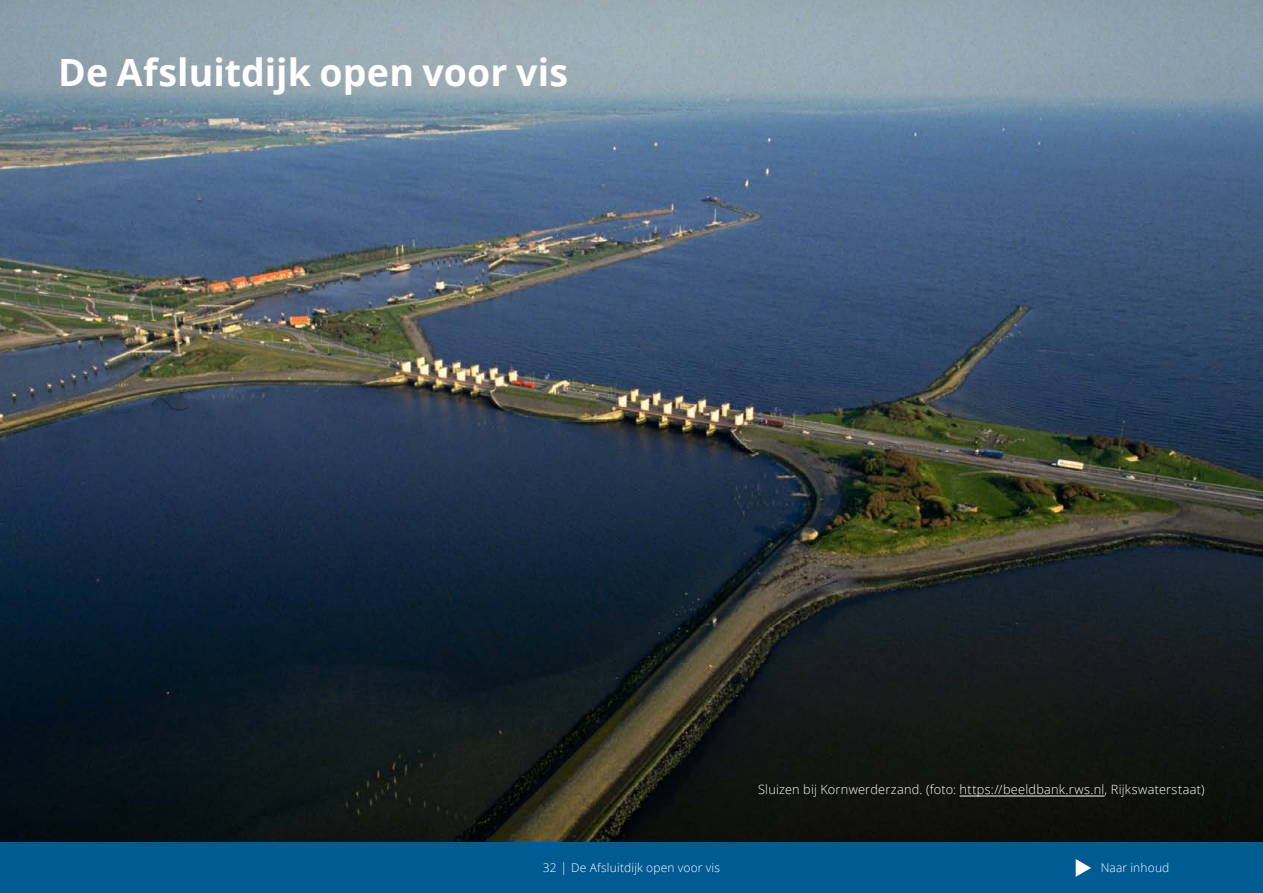
<style>
.page{position:relative;width:1263px;height:893px;background:#fff}
.page>*{position:absolute;margin:0;border:0;box-sizing:border-box;transform-origin:0 0}
.t1{font:700 37.5px "Open Sans";letter-spacing:.005em;color:#fff}
.t2{font:300 12.75px "Open Sans";letter-spacing:.02em;color:#fff}
.t3{font:300 12px "Open Sans";letter-spacing:.015em;color:#fff}
.s1{font-family:"Universal Greekwith Math Pi";font-weight:400}
</style>
<div class="page">
<div style="left:0;top:842px;width:1263px;height:51px;background:#005b93"></div>
<img style="left:0;top:0;width:1263px;height:842px">
<hr style="left:959px;top:796px;width:145px;height:1px;background:#fff">
<svg style="left:1076px;top:859px;width:15px;height:18px"></svg>
<h1 class="t1" style="left:58px;top:46px;width:511px">De Afsluitdijk open voor vis</h1>
<p class="t2" style="left:758px;top:781px;width:448px">Sluizen bij Kornwerderzand. (foto: https://beeldbank.rws.nl, Rijkswaterstaat)</p>
<p class="t3" style="left:543px;top:859px;width:179px">32 <span class="s1">_</span> De Afsluitdijk open voor vis</p>
<p class="t3" style="left:1101px;top:859px;width:70px">Naar inhoud</p>
</div>
